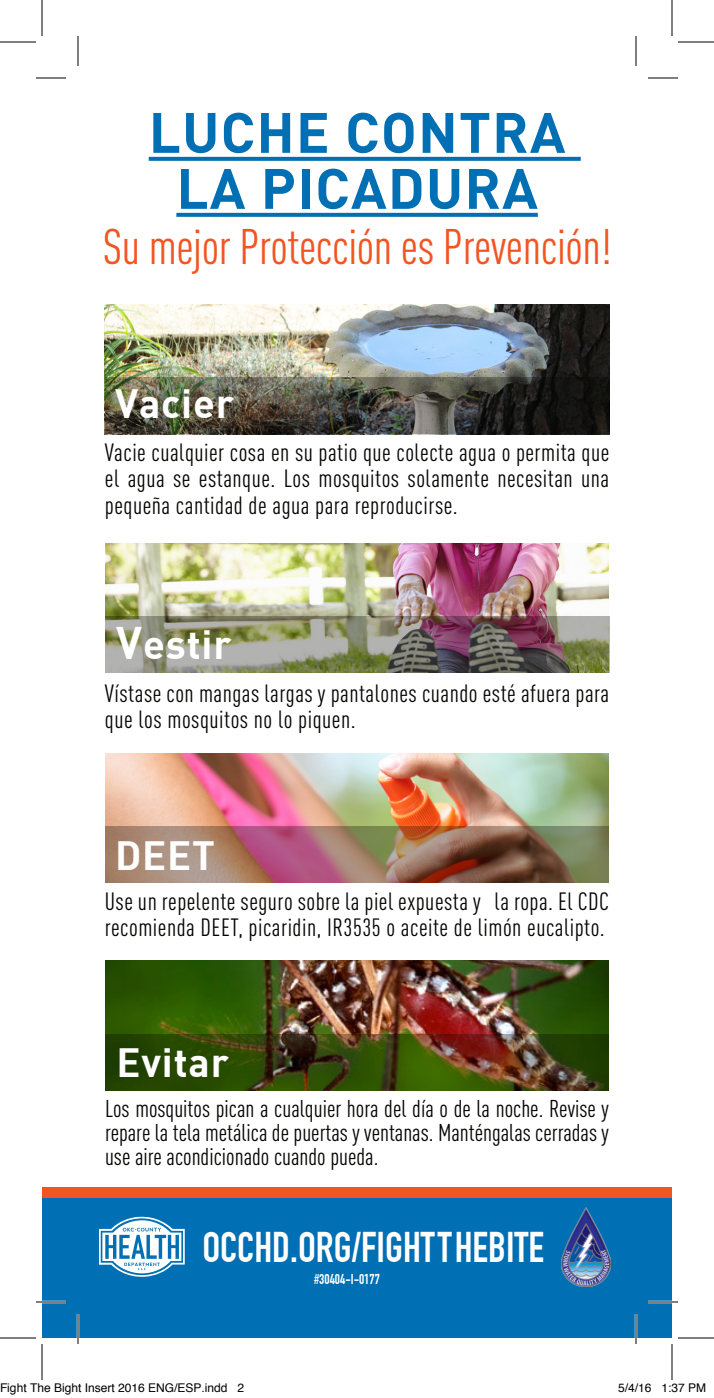
<style>
.page{position:relative;width:714px;height:1398px;background:#fff}
.page>*{position:absolute;margin:0;border:0;box-sizing:border-box;transform-origin:0 0}
.t1{font:56px/56px "DIN Bold";letter-spacing:.02em;color:#006fb3;text-align:center}
.Paragraph_Style_1{font:49.2px "DIN Cond";letter-spacing:-.01em;color:#f15622}
.t2{font:700 42px "DIN Condensed";color:#fff}
.t3{font:40px "DIN Bold";letter-spacing:.02em;color:#fff}
.Body{font:24.6px/26.6px "DIN Cond";letter-spacing:.02em;color:#040503}
.Body-2{font:24px/24px "DIN Cond";color:#040503;text-align:justify}
.t4{font:700 14px "DIN Condensed";color:#fff}
.t5{font:12px "Helvetica";color:#000}
.s1{font-size:44.8px}
</style>
<div class="page">
<svg style="left:149px;top:157px;width:432px;height:4px;background:#0a74b5"></svg>
<svg style="left:176px;top:213px;width:362px;height:4px"></svg>
<img style="left:105px;top:961px;width:504px;height:73px">
<img style="left:105px;top:304px;width:504px;height:74px">
<img style="left:105px;top:1034px;width:504px;height:57px">
<img style="left:105px;top:378px;width:504px;height:56px">
<img style="left:105px;top:543px;width:504px;height:73px">
<img style="left:105px;top:616px;width:504px;height:57px">
<img style="left:105px;top:753px;width:504px;height:73px">
<svg style="left:105px;top:826px;width:504px;height:57px;background:#966e60"></svg>
<div style="left:42px;top:1188px;width:630px;height:10px;background:#f15622"></div>
<div style="left:42px;top:1198px;width:630px;height:140px;background:#006fb3"></div>
<svg style="left:99px;top:1217px;width:86px;height:60px"></svg>
<img style="left:562px;top:1208px;width:49px;height:78px">
<hr style="left:36px;top:1301px;width:30px;height:2px;background:#fff">
<hr style="left:648px;top:1301px;width:30px;height:2px;background:#fff">
<hr style="left:77px;top:1314px;width:2px;height:30px;background:#fff">
<hr style="left:635px;top:1314px;width:2px;height:30px;background:#fff">
<hr style="left:36px;top:78px;width:30px;height:1px;background:#000">
<hr style="left:648px;top:78px;width:30px;height:1px;background:#000">
<hr style="left:36px;top:1302px;width:30px;height:1px;background:#000">
<hr style="left:648px;top:1302px;width:30px;height:1px;background:#000">
<hr style="left:78px;top:36px;width:1px;height:30px;background:#000">
<hr style="left:78px;top:1314px;width:1px;height:30px;background:#000">
<hr style="left:636px;top:36px;width:1px;height:30px;background:#000">
<hr style="left:636px;top:1314px;width:1px;height:30px;background:#000">
<hr style="left:0;top:42px;width:36px;height:1px;background:#000">
<hr style="left:678px;top:42px;width:36px;height:1px;background:#000">
<hr style="left:0;top:1338px;width:36px;height:1px;background:#000">
<hr style="left:678px;top:1338px;width:36px;height:1px;background:#000">
<hr style="left:42px;top:0;width:1px;height:36px;background:#000">
<hr style="left:42px;top:1344px;width:1px;height:36px;background:#000">
<hr style="left:672px;top:0;width:1px;height:36px;background:#000">
<hr style="left:672px;top:1344px;width:1px;height:36px;background:#000">
<p class="t1" style="left:149px;top:102px;width:418px">LUCHE CONTRA<br>LA PICADURA</p>
<p class="Paragraph_Style_1" style="left:103px;top:218px;width:510px">Su mejor Protección es Prevención!</p>
<p class="t3" style="left:115px;top:377px;width:120px">Vacier</p>
<p class="Body" style="left:105px;top:438px;width:506px;text-align:justify">Vacie cualquier cosa en su patio que colecte agua o permita que el agua se estanque. Los mosquitos solamente necesitan una pequeña cantidad de agua para reproducirse.</p>
<p class="t3" style="left:116px;top:618px;width:117px"><span class="s1">V</span>estir</p>
<p class="Body" style="left:105px;top:680px;width:506px">Vístase con mangas largas y pantalones cuando esté afuera para que los mosquitos no lo piquen.</p>
<p class="t3" style="left:115px;top:829px;width:101px">DEET</p>
<p class="Body" style="left:105px;top:887px;width:506px">Use un repelente seguro sobre la piel expuesta y la ropa. El CDC recomienda DEET, picaridin, IR3535 o aceite de limón eucalipto.</p>
<p class="t3" style="left:116px;top:1036px;width:114px">Evitar</p>
<p class="Body-2" style="left:105px;top:1096px;width:506px">Los mosquitos pican a cualquier hora del día o de la noche. Revise y repare la tela metálica de puertas y ventanas. Manténgalas cerradas y use aire acondicionado cuando pueda.</p>
<p class="t2" style="left:202px;top:1223px;width:343px">OCCHD.ORG/FIGHTTHEBITE</p>
<p class="t4" style="left:314px;top:1271px;width:67px">#30404-I-0177</p>
<p class="t5" style="left:0;top:1379px;width:246px">Fight The Bight Insert 2016 ENG/ESP.indd 2</p>
<p class="t5" style="left:618px;top:1379px;width:90px">5/4/16 1:37 PM</p>
</div>
